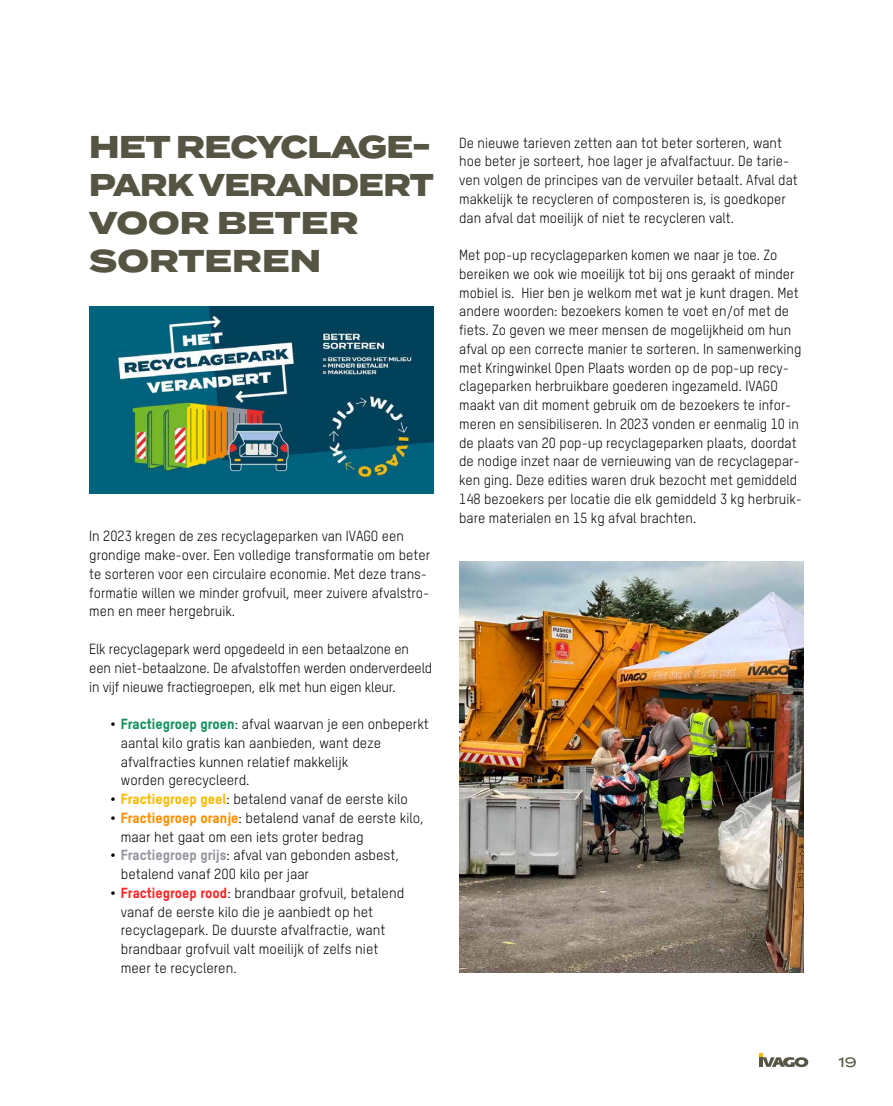
<style>
.page{position:relative;width:893px;height:1106px;background:#fff}
.page>*{position:absolute;margin:0;border:0;box-sizing:border-box;transform-origin:0 0}
.t1{font:800 31.5px/37.8px "Termina";letter-spacing:-.02em;color:#565544}
.t2{font:14.25px/18.8px "T Star Pro Regular";color:#000}
.t3{font:500 13.5px "Termina";color:#565544}
.s1{font-family:"T Star Pro Heavy"}
.s2{font-family:"T Star Pro Heavy";color:#16925d}
.s3{font-family:"T Star Pro Heavy";color:#fbba00}
.s4{font-family:"T Star Pro Heavy";color:#ff8e00}
.s5{font-family:"T Star Pro Heavy";color:#9797a0}
.s6{font-family:"T Star Pro Heavy";color:#ff2828}
</style>
<div class="page">
<img style="left:459px;top:561px;width:345px;height:411px">
<img style="left:89px;top:306px;width:345px;height:187px">
<svg style="left:759px;top:1053px;width:49px;height:14px"></svg>
<h1 class="t1" style="left:89px;top:129px;width:346px">HET RECYCLAGE-<br>PARK VERANDERT<br>VOOR BETER<br>SORTEREN</h1>
<p class="t2" style="left:89px;top:526px;width:342px">In 2023 kregen de zes recyclageparken van IVAGO een grondige make-over. Een volledige transformatie om beter te sorteren voor een circulaire economie. Met deze trans&shy;formatie willen we minder grofvuil, meer zuivere afvalstro&shy;men en meer hergebruik.</p>
<p class="t2" style="left:89px;top:638px;width:344px">Elk recyclagepark werd opgedeeld in een betaalzone en een niet-betaalzone. De afvalstoffen werden onderverdeeld in vijf nieuwe fractiegroepen, elk met hun eigen kleur.</p>
<p class="t2" style="left:121px;top:713px;width:310px;text-indent:-10px"><span class="s1">•</span> <span class="s2">Fractiegroep groen</span>: afval waarvan je een onbeperkt aantal kilo gratis kan aanbieden, want deze afvalfracties kunnen relatief makkelijk<br>worden gerecycleerd.</p>
<p class="t2" style="left:111px;top:788px;width:299px"><span class="s1">•</span> <span class="s3">Fractiegroep geel</span>: betalend vanaf de eerste kilo</p>
<p class="t2" style="left:121px;top:807px;width:305px;text-indent:-10px"><span class="s1">•</span> <span class="s4">Fractiegroep oranje</span>: betalend vanaf de eerste kilo, maar het gaat om een iets groter bedrag</p>
<p class="t2" style="left:121px;top:845px;width:280px;text-indent:-10px"><span class="s1">•</span> <span class="s5">Fractiegroep grijs</span>: afval van gebonden asbest, betalend vanaf 200 kilo per jaar</p>
<p class="t2" style="left:121px;top:882px;width:285px;text-indent:-10px"><span class="s1">•</span> <span class="s6">Fractiegroep rood</span>: brandbaar grofvuil, betalend vanaf de eerste kilo die je aanbiedt op het recyclagepark. De duurste afvalfractie, want brandbaar grofvuil valt moeilijk of zelfs niet meer te recycleren.</p>
<p class="t2" style="left:459px;top:132px;width:340px">De nieuwe tarieven zetten aan tot beter sorteren, want hoe beter je sorteert, hoe lager je afvalfactuur. De tarie&shy;ven volgen de principes van de vervuiler betaalt. Afval dat makkelijk te recycleren of composteren is, is goedkoper dan afval dat moeilijk of niet te recycleren valt.</p>
<p class="t2" style="left:459px;top:245px;width:344px">Met pop-up recyclageparken komen we naar je toe. Zo bereiken we ook wie moeilijk tot bij ons geraakt of minder mobiel is. Hier ben je welkom met wat je kunt dragen. Met andere woorden: bezoekers komen te voet en/of met de fiets. Zo geven we meer mensen de mogelijkheid om hun afval op een correcte manier te sorteren. In samenwerking met Kringwinkel Open Plaats worden op de pop-up recy&shy;clageparken herbruikbare goederen ingezameld. IVAGO maakt van dit moment gebruik om de bezoekers te infor&shy;meren en sensibiliseren. In 2023 vonden er eenmalig 10 in de plaats van 20 pop-up recyclageparken plaats, doordat de nodige inzet naar de vernieuwing van de recyclagepar&shy;ken ging. Deze edities waren druk bezocht met gemiddeld 148 bezoekers per locatie die elk gemiddeld 3 kg herbruik&shy;bare materialen en 15 kg afval brachten.</p>
<p class="t3" style="left:838px;top:1052px;width:20px">19</p>
</div>
